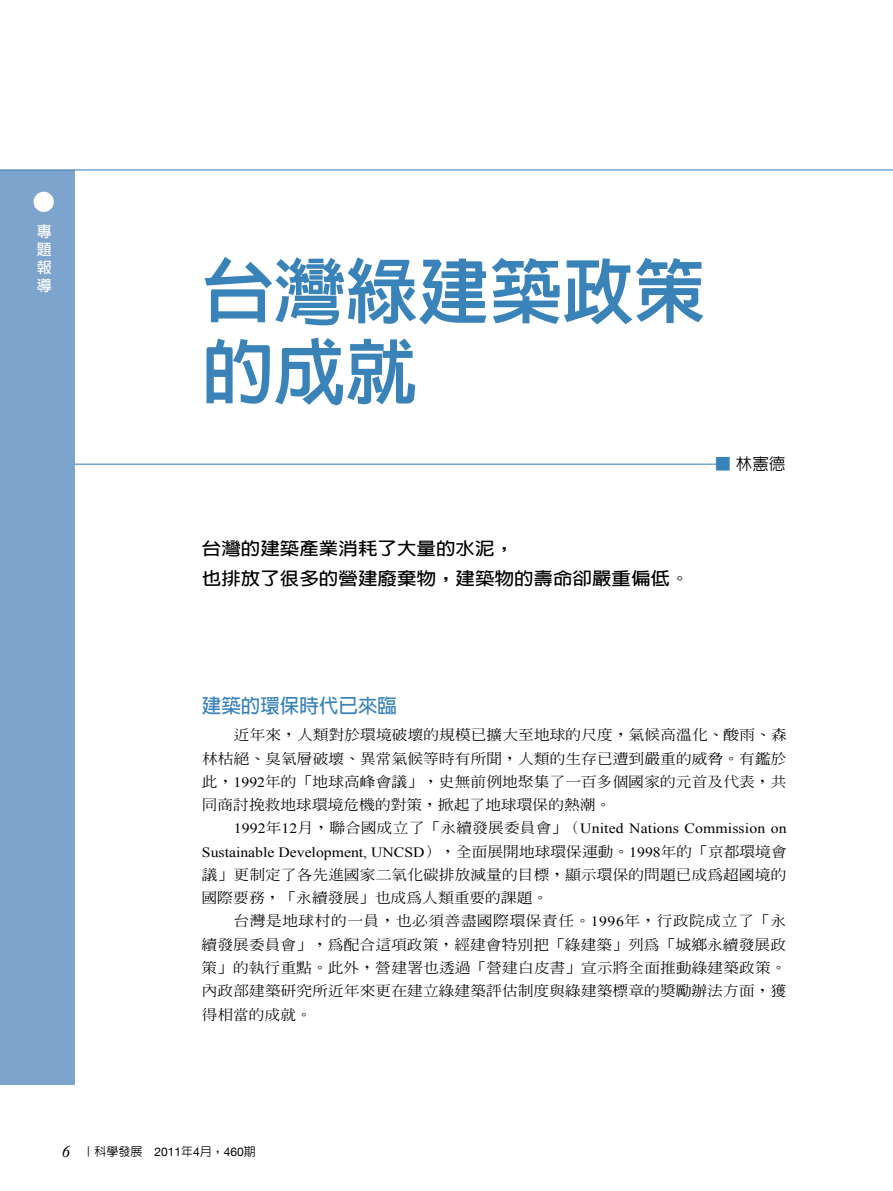
<style>
.page{position:relative;width:893px;height:1191px;background:#fff}
.page>*{position:absolute;margin:0;border:0;box-sizing:border-box;transform-origin:0 0}
.t1{font:800 72px/80.2px "AR Hei B5";color:#3a83b8}
.t2{font:700 19.5px "AR Hei B5";color:#3a83b8}
.t3{font:700 17.55px/30px "AR Hei B5";color:#000;scale:1.11 1}
.t4{font:500 16.5px "AR Hei B5";color:#000}
.t5{font:700 15px/18px "AR Hei B5";color:#fff;text-align:justify}
.t6{font:500 14.1px/23.2px "AR Ming B5";letter-spacing:.005em;color:#000;text-align:justify;scale:1.11 1}
.t7{font:14.1px/23.2px "Times New Roman";color:#000;text-align:right;scale:1.11 1}
.t8{font:500 12px "AR Hei B5";color:#000}
.s1{color:#3a83b8}
.s2{font-family:"Times New Roman";font-weight:400}
.s3{font-family:"AR Ming B5";font-weight:500}
.s4{font-family:"Times New Roman";font-weight:400;font-style:italic;font-size:16.5px}
.s5{font-family:"Helvetica Neue";font-weight:400}
</style>
<div class="page">
<hr style="left:67px;top:463px;width:655px;height:2px;background:#3a83b8">
<div style="left:0;top:170px;width:74px;height:914px;background:#7da4cc"></div>
<div style="left:34px;top:192px;width:20px;height:20px;background:#fff;border-radius:50%"></div>
<hr style="left:0;top:169px;width:893px;height:1px;background:#3a83b8">
<p class="t5" style="left:37px;top:222px;width:16px">專題報導</p>
<h1 class="t1" style="left:202px;top:251px;width:505px">台灣綠建築政策的成就</h1>
<p class="t4" style="left:715px;top:455px;width:72px"><span class="s1">■</span> 林憲德</p>
<p class="t3" style="left:202px;top:533px;width:441px">台灣的建築產業消耗了大量的水泥，<br>也排放了很多的營建廢棄物，建築物的壽命卻嚴重偏低。</p>
<h2 class="t2" style="left:202px;top:695px;width:196px">建築的環保時代已來臨</h2>
<p class="t6" style="left:202px;top:723px;width:528px;text-indent:32px">近年來，人類對於環境破壞的規模已擴大至地球的尺度，氣候高溫化、酸雨、森林枯絕、臭氧層破壞、異常氣候等時有所聞，人類的生存已遭到嚴重的威脅。有鑑於此，<span class="s2">1992</span>年的「地球高峰會議」，史無前例地聚集了一百多個國家的元首及代表，共同商討挽救地球環境危機的對策，掀起了地球環保的熱潮。</p>
<p class="t7" style="left:202px;top:817px;width:528px">1992<span class="s3">年</span>12<span class="s3">月，聯合國成立了「永續發展委員會」（</span>United Nations Commission on<br>Sustainable Development, UNCSD<span class="s3">），全面展開地球環保運動。</span>1998<span class="s3">年的「京都環境會</span></p>
<p class="t6" style="left:202px;top:863px;width:528px">議」更制定了各先進國家二氧化碳排放減量的目標，顯示環保的問題已成為超國境的國際要務，「永續發展」也成為人類重要的課題。</p>
<p class="t6" style="left:201px;top:909px;width:529px;text-indent:32px">台灣是地球村的一員，也必須善盡國際環保責任。<span class="s2">1996</span>年，行政院成立了「永續發展委員會」，為配合這項政策，經建會特別把「綠建築」列為「城鄉永續發展政策」的執行重點。此外，營建署也透過「營建白皮書」宣示將全面推動綠建築政策。內政部建築研究所近年來更在建立綠建築評估制度與綠建築標章的獎勵辦法方面，獲得相當的成就。</p>
<p class="t8" style="left:62px;top:1145px;width:195px"><span class="s4">6</span> ｜科學發展 <span class="s5">2011</span>年<span class="s5">4</span>月，<span class="s5">460</span>期</p>
</div>
